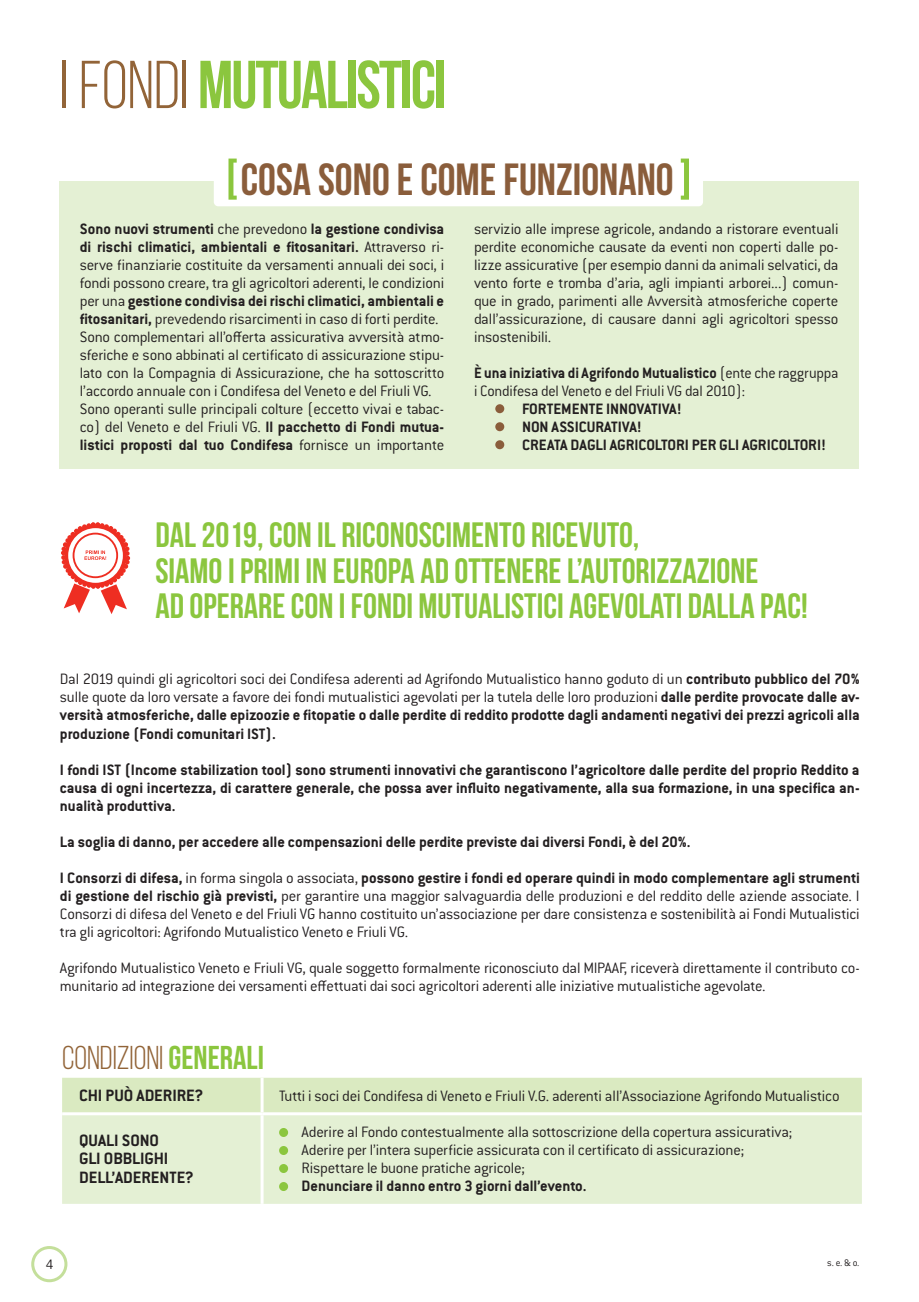
<style>
.page{position:relative;width:919px;height:1302px;background:#fff}
.page>*{position:absolute;margin:0;border:0;box-sizing:border-box;transform-origin:0 0}
.t1{font:700 67.5px "Bebas Neue";letter-spacing:-.03em;color:#8bc63e}
.t2{font:700 45px "Bebas Neue";color:#8a5d3b}
.t3{font:700 35.25px/35.2px "Bebas Neue";color:#8bc63e}
.t4{font:33px "Bebas Neue";color:#926438}
.t5{font:700 18px/18px "Conduit ITC";letter-spacing:-.005em;color:#231f20}
.t6{font:16.5px/18px "Conduit ITC Light";letter-spacing:-.015em;color:#231f20}
.t7{font:700 16.5px/18px "Conduit ITC";color:#231f20}
.t8{font:15px "Conduit ITC Light";color:#231f20}
.t9{font:10.5px "Conduit ITC Light";color:#231f20}
.s1{font-weight:400;color:#926438}
.s2{font-family:"Conduit ITC Light";font-weight:400}
.s3{font-family:"Conduit ITC";font-weight:700}
.s4{font-weight:700;color:#8bc63e}
</style>
<div class="page">
<div style="left:31px;top:1245px;width:36px;height:36px;border:3px solid #c4df9b;border-radius:50%"></div>
<div style="left:60px;top:181px;width:798px;height:287px;background:#e4f0d4"></div>
<div style="left:495px;top:404px;width:9px;height:9px;background:#8a5d3b;border-radius:50%"></div>
<div style="left:495px;top:422px;width:9px;height:9px;background:#8a5d3b;border-radius:50%"></div>
<div style="left:495px;top:440px;width:9px;height:9px;background:#8a5d3b;border-radius:50%"></div>
<div style="left:214px;top:166px;width:489px;height:40px;background:#fff;border-radius:4px"></div>
<svg style="left:228px;top:158px;width:9px;height:42px"></svg>
<svg style="left:680px;top:158px;width:9px;height:42px"></svg>
<div style="left:62px;top:1077px;width:799px;height:35px;background:#daeac1"></div>
<div style="left:62px;top:1115px;width:799px;height:88px;background:#e4f0d4"></div>
<hr style="left:260px;top:1077px;width:3px;height:35px;background:#fff">
<hr style="left:260px;top:1115px;width:3px;height:88px;background:#fff">
<div style="left:279px;top:1127px;width:9px;height:9px;background:#8bc63e;border-radius:50%"></div>
<svg style="left:279px;top:1145px;width:9px;height:9px"></svg>
<svg style="left:279px;top:1163px;width:9px;height:9px"></svg>
<svg style="left:279px;top:1181px;width:9px;height:9px"></svg>
<svg style="left:61px;top:522px;width:69px;height:92px"></svg>
<h1 class="t1" style="left:60px;top:48px;width:388px"><span class="s1">I fondi</span> MUTUALISTICI</h1>
<h2 class="t2" style="left:241px;top:155px;width:434px">COSA SONO E COME FUNZIONANO</h2>
<p class="t7" style="left:80px;top:219px;width:366px">Sono nuovi strumenti <span class="s2">che prevedono</span> la gestione condivisa di rischi climatici, ambientali e fitosanitari. <span class="s2">Attraverso ri-</span></p>
<p class="t6" style="left:80px;top:255px;width:366px">serve finanziarie costituite da versamenti annuali dei soci, i fondi possono creare, tra gli agricoltori aderenti, le condizioni</p>
<p class="t7" style="left:80px;top:291px;width:366px"><span class="s2">per una</span> gestione condivisa dei rischi climatici, ambientali e</p>
<p class="t6" style="left:80px;top:309px;width:366px"><span class="s3">fitosanitari,</span> prevedendo risarcimenti in caso di forti perdite.<br>Sono complementari all’offerta assicurativa avversità atmo&shy;sferiche e sono abbinati al certificato di assicurazione stipu&shy;lato con la Compagnia di Assicurazione, che ha sottoscritto l’accordo annuale con i Condifesa del Veneto e del Friuli VG.<br>Sono operanti sulle principali colture (eccetto vivai e tabac&shy;co) del Veneto e del Friuli VG. <span class="s3">Il pacchetto di Fondi mutua-</span></p>
<p class="t7" style="left:80px;top:435px;width:366px">listici proposti dal tuo Condifesa <span class="s2">fornisce un importante</span></p>
<p class="t6" style="left:474px;top:219px;width:366px;text-align:justify">servizio alle imprese agricole, andando a ristorare eventuali perdite economiche causate da eventi non coperti dalle po&shy;lizze assicurative (per esempio danni da animali selvatici, da vento forte e tromba d’aria, agli impianti arborei...) comun&shy;que in grado, parimenti alle Avversità atmosferiche coperte dall’assicurazione, di causare danni agli agricoltori spesso insostenibili.</p>
<p class="t7" style="left:474px;top:363px;width:366px">È una iniziativa di Agrifondo Mutualistico <span class="s2">(ente che raggruppa</span></p>
<p class="t6" style="left:474px;top:381px;width:273px">i Condifesa del Veneto e del Friuli VG dal 2010):</p>
<p class="t7" style="left:522px;top:399px;width:305px">FORTEMENTE INNOVATIVA!<br>NON ASSICURATIVA!<br>CREATA DAGLI AGRICOLTORI PER GLI AGRICOLTORI!</p>
<h3 class="t3" style="left:155px;top:517px;width:654px">DAL 2019, CON IL RICONOSCIMENTO RICEVUTO,<br>SIAMO I PRIMI IN EUROPA AD OTTENERE L’AUTORIZZAZIONE<br>AD OPERARE CON I FONDI MUTUALISTICI AGEVOLATI DALLA PAC!</h3>
<p class="t6" style="left:60px;top:669px;width:801px">Dal 2019 quindi gli agricoltori soci dei Condifesa aderenti ad Agrifondo Mutualistico hanno goduto di un <span class="s3">contributo pubblico del 70% </span>sulle quote da loro versate a favore dei fondi mutualistici agevolati per la tutela delle loro produzioni <span class="s3">dalle perdite provocate dalle av-</span></p>
<p class="t7" style="left:60px;top:705px;width:801px">versità atmosferiche, dalle epizoozie e fitopatie o dalle perdite di reddito prodotte dagli andamenti negativi dei prezzi agricoli alla produzione (Fondi comunitari IST).</p>
<p class="t7" style="left:60px;top:759px;width:801px;text-align:justify">I fondi IST (Income stabilization tool) sono strumenti innovativi che garantiscono l’agricoltore dalle perdite del proprio Reddito a causa di ogni incertezza, di carattere generale, che possa aver influito negativamente, alla sua formazione, in una specifica an&shy;nualità produttiva.</p>
<p class="t7" style="left:60px;top:822px;width:801px;line-height:36px">La soglia di danno, per accedere alle compensazioni delle perdite previste dai diversi Fondi, è del 20%.<br>I Consorzi di difesa, <span class="s2">in forma singola o associata,</span> possono gestire i fondi ed operare quindi in modo complementare agli strumenti</p>
<p class="t6" style="left:60px;top:885px;width:801px;text-align:justify"><span class="s3">di gestione del rischio già previsti,</span> per garantire una maggior salvaguardia delle produzioni e del reddito delle aziende associate. I Consorzi di difesa del Veneto e del Friuli VG hanno costituito un’associazione per dare consistenza e sostenibilità ai Fondi Mutualistici tra gli agricoltori: Agrifondo Mutualistico Veneto e Friuli VG.</p>
<p class="t6" style="left:60px;top:957px;width:801px">Agrifondo Mutualistico Veneto e Friuli VG, quale soggetto formalmente riconosciuto dal MIPAAF, riceverà direttamente il contributo co&shy;munitario ad integrazione dei versamenti effettuati dai soci agricoltori aderenti alle iniziative mutualistiche agevolate.</p>
<h3 class="t4" style="left:62px;top:1039px;width:203px">CONDIZIONI <span class="s4">GENERALI</span></h3>
<p class="t5" style="left:79px;top:1086px;width:126px">CHI PUÒ ADERIRE?</p>
<p class="t6" style="left:279px;top:1086px;width:562px">Tutti i soci dei Condifesa di Veneto e Friuli V.G. aderenti all’Associazione Agrifondo Mutualistico</p>
<p class="t5" style="left:79px;top:1131px;width:116px">QUALI SONO<br>GLI OBBLIGHI<br>DELL’ADERENTE?</p>
<p class="t6" style="left:301px;top:1122px;width:492px">Aderire al Fondo contestualmente alla sottoscrizione della copertura assicurativa;<br>Aderire per l’intera superficie assicurata con il certificato di assicurazione;<br>Rispettare le buone pratiche agricole;</p>
<p class="t7" style="left:301px;top:1176px;width:286px">Denunciare il danno entro 3 giorni dall’evento.</p>
<p class="t8" style="left:46px;top:1254px;width:9px">4</p>
<p class="t9" style="left:827px;top:1255px;width:34px">s. e. &amp; o.</p>
</div>
